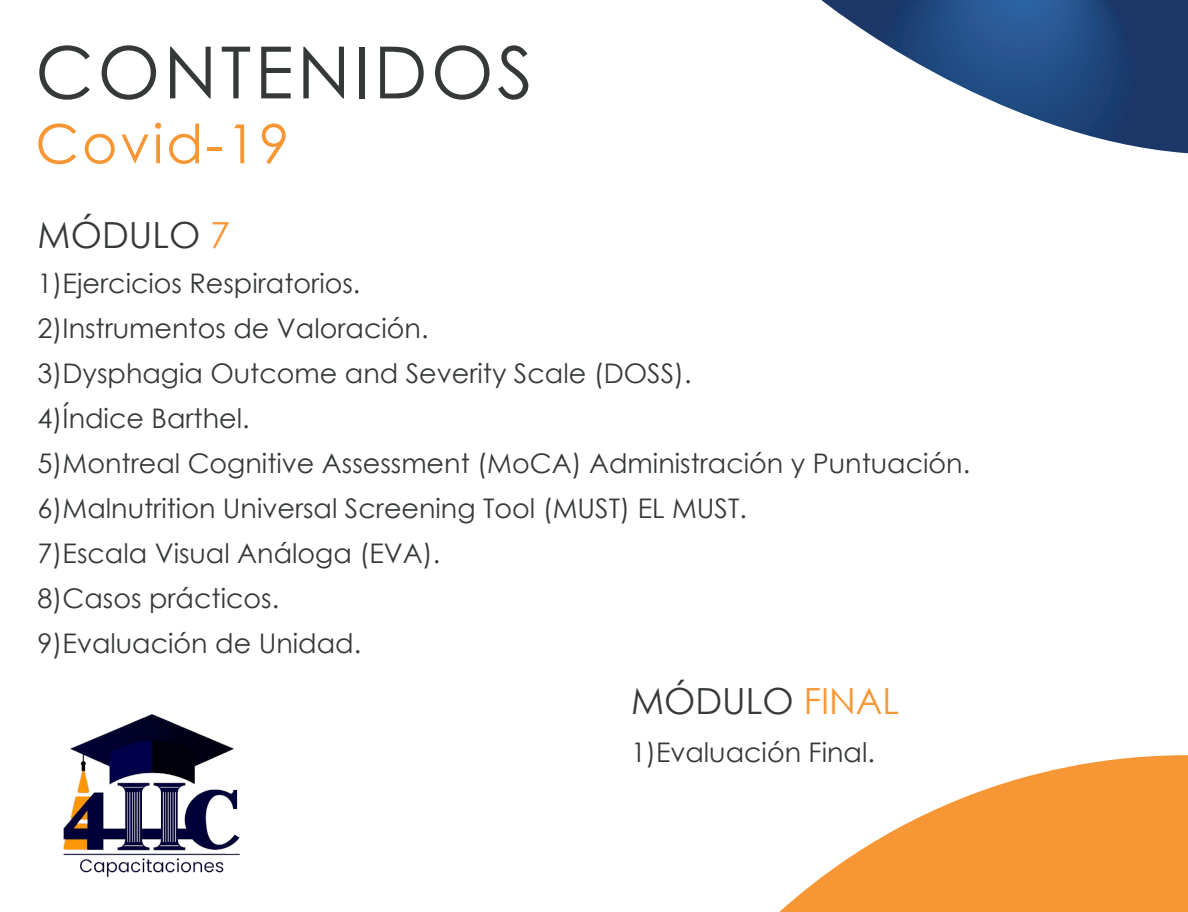
<style>
.page{position:relative;width:1188px;height:912px;background:#fff}
.page>*{position:absolute;margin:0;border:0;box-sizing:border-box;transform-origin:0 0}
.t1{font:72px "Century Gothic";letter-spacing:.05em;color:#353a38}
.t2{font:54px "Century Gothic";letter-spacing:.05em;color:#f79634}
.t3{font:36px "Century Gothic";color:#353a38}
.t4{font:27px/45px "Century Gothic";color:#353a38}
.s1{color:#f79634}
</style>
<div class="page">
<svg style="left:821px;top:0;width:367px;height:153px"></svg>
<svg style="left:779px;top:755px;width:409px;height:157px;fill:#f79634"></svg>
<img style="left:63px;top:714px;width:177px;height:163px">
<h1 class="t1" style="left:35px;top:22px;width:499px">CONTENIDOS</h1>
<h2 class="t2" style="left:35px;top:106px;width:255px">Covid-19</h2>
<h3 class="t3" style="left:38px;top:210px;width:194px">MÓDULO <span class="s1">7</span></h3>
<p class="t4" style="left:38px;top:260px;width:934px">1)Ejercicios Respiratorios.<br>2)Instrumentos de Valoración.<br>3)Dysphagia Outcome and Severity Scale (DOSS).<br>4)Índice Barthel.<br>5)Montreal Cognitive Assessment (MoCA) Administración y Puntuación.<br>6)Malnutrition Universal Screening Tool (MUST) EL MUST.<br>7)Escala Visual Análoga (EVA).<br>8)Casos prácticos.<br>9)Evaluación de Unidad.</p>
<h3 class="t3" style="left:631px;top:675px;width:270px">MÓDULO <span class="s1">FINAL</span></h3>
<p class="t4" style="left:631px;top:729px;width:245px">1)Evaluación Final.</p>
</div>
